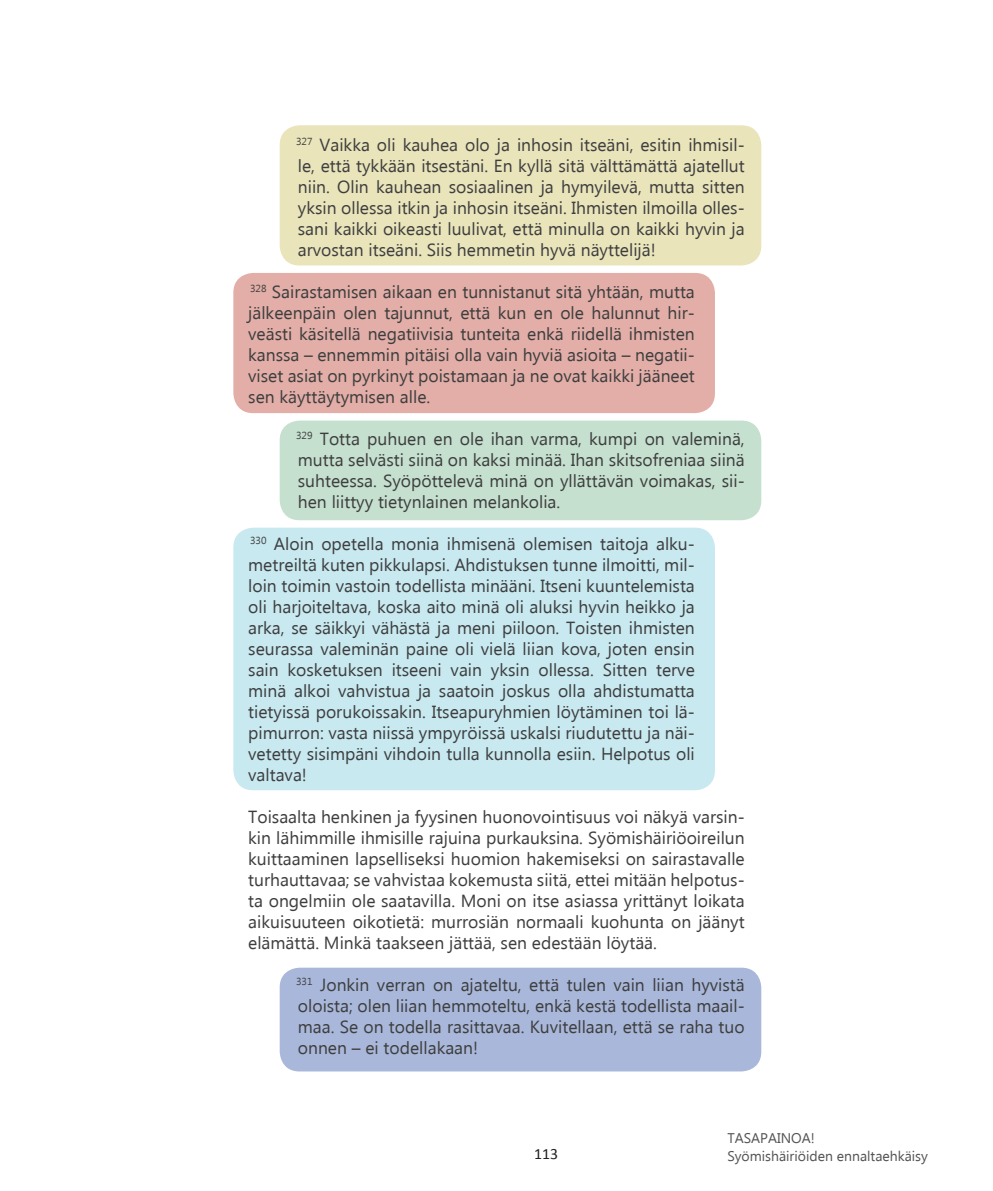
<style>
.page{position:relative;width:993px;height:1191px;background:#fff}
.page>*{position:absolute;margin:0;border:0;box-sizing:border-box;transform-origin:0 0}
.sisennysleipis_VASEM{font:17.5px/21px "Myanmar Text";color:#3e3e3f;text-align:justify}
.sisennysleipis{font:17.5px/21px "Myanmar Text";color:#3e3e3f;text-align:justify}
.leipis{font:17.5px/21px "Myanmar Text";color:#3e3e3f;text-align:justify}
.t1{font:15.75px "Calibri";color:#231f20}
.t2{font:14px/17.5px "Myanmar Text";color:#535355}
</style>
<div class="page">
<div style="left:279px;top:967px;width:482px;height:104px;background:#a9b8da;border-radius:20px"></div>
<div style="left:233px;top:527px;width:481px;height:263px;background:#c8e9f0;border-radius:20px"></div>
<div style="left:279px;top:420px;width:482px;height:100px;background:#c5e0ce;border-radius:20px"></div>
<div style="left:233px;top:273px;width:481px;height:140px;background:#e2aea7;border-radius:20px"></div>
<div style="left:279px;top:125px;width:482px;height:140px;background:#e9e4ba;border-radius:20px"></div>
<p class="sisennysleipis" style="left:296px;top:134px;width:450px"><sup>327</sup> Vaikka oli kauhea olo ja inhosin itseäni, esitin ihmisil&shy;le, että tykkään itsestäni. En kyllä sitä välttämättä ajatellut niin. Olin kauhean sosiaalinen ja hymyilevä, mutta sitten yksin ollessa itkin ja inhosin itseäni. Ihmisten ilmoilla olles&shy;sani kaikki oikeasti luulivat, että minulla on kaikki hyvin ja arvostan itseäni. Siis hemmetin hyvä näyttelijä!</p>
<p class="sisennysleipis_VASEM" style="left:248px;top:281px;width:448px"><sup>328</sup> Sairastamisen aikaan en tunnistanut sitä yhtään, mutta jälkeenpäin olen tajunnut, että kun en ole halunnut hir&shy;veästi käsitellä negatiivisia tunteita enkä riidellä ihmisten kanssa – ennemmin pitäisi olla vain hyviä asioita – negatii&shy;viset asiat on pyrkinyt poistamaan ja ne ovat kaikki jääneet sen käyttäytymisen alle.</p>
<p class="sisennysleipis" style="left:296px;top:428px;width:450px"><sup>329</sup> Totta puhuen en ole ihan varma, kumpi on valeminä, mutta selvästi siinä on kaksi minää. Ihan skitsofreniaa siinä suhteessa. Syöpöttelevä minä on yllättävän voimakas, sii&shy;hen liittyy tietynlainen melankolia.</p>
<p class="sisennysleipis_VASEM" style="left:248px;top:533px;width:448px"><sup>330</sup> Aloin opetella monia ihmisenä olemisen taitoja alku&shy;metreiltä kuten pikkulapsi. Ahdistuksen tunne ilmoitti, mil&shy;loin toimin vastoin todellista minääni. Itseni kuuntelemista oli harjoiteltava, koska aito minä oli aluksi hyvin heikko ja arka, se säikkyi vähästä ja meni piiloon. Toisten ihmisten seurassa valeminän paine oli vielä liian kova, joten ensin sain kosketuksen itseeni vain yksin ollessa. Sitten terve minä alkoi vahvistua ja saatoin joskus olla ahdistumatta tietyissä porukoissakin. Itseapuryhmien löytäminen toi lä&shy;pimurron: vasta niissä ympyröissä uskalsi riudutettu ja näi&shy;vetetty sisimpäni vihdoin tulla kunnolla esiin. Helpotus oli valtava!</p>
<p class="leipis" style="left:248px;top:806px;width:498px">Toisaalta henkinen ja fyysinen huonovointisuus voi näkyä varsin&shy;kin lähimmille ihmisille rajuina purkauksina. Syömishäiriöoireilun kuittaaminen lapselliseksi huomion hakemiseksi on sairastavalle turhauttavaa; se vahvistaa kokemusta siitä, ettei mitään helpotus&shy;ta ongelmiin ole saatavilla. Moni on itse asiassa yrittänyt loikata aikuisuuteen oikotietä: murrosiän normaali kuohunta on jäänyt elämättä. Minkä taakseen jättää, sen edestään löytää.</p>
<p class="sisennysleipis" style="left:296px;top:974px;width:450px"><sup>331</sup> Jonkin verran on ajateltu, että tulen vain liian hyvistä oloista; olen liian hemmoteltu, enkä kestä todellista maail&shy;maa. Se on todella rasittavaa. Kuvitellaan, että se raha tuo onnen – ei todellakaan!</p>
<p class="t1" style="left:534px;top:1144px;width:25px">113</p>
<p class="t2" style="left:727px;top:1129px;width:202px">TASAPAINOA!<br>Syömishäiriöiden ennaltaehkäisy</p>
</div>
